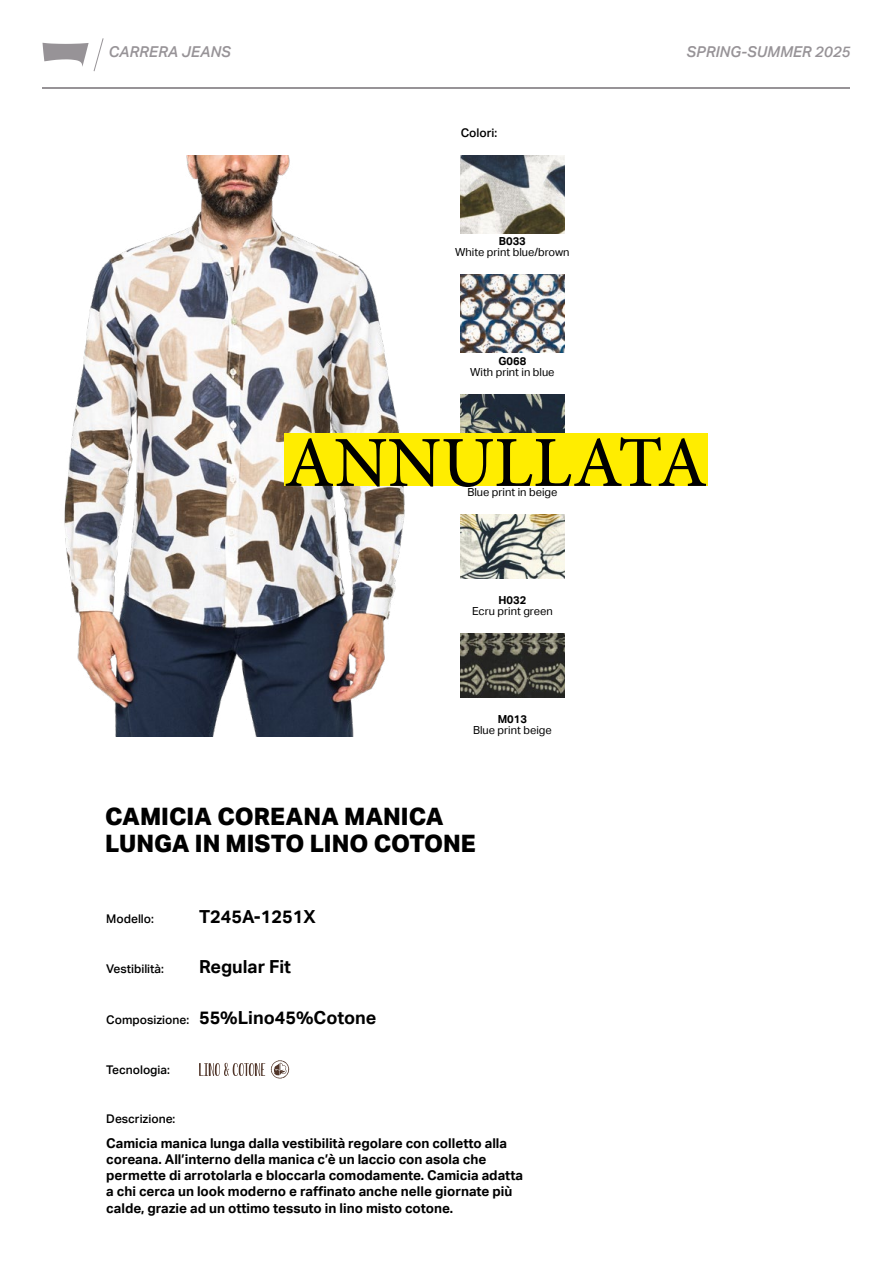
<style>
.page{position:relative;width:893px;height:1263px;background:#fff}
.page>*{position:absolute;margin:0;border:0;box-sizing:border-box;transform-origin:0 0}
.t1{font:500 72px "Minion Pro";color:#000}
.t2{font:800 24px/27px "Aktiv Grotesk";color:#000}
.t3{font:700 18px "Aktiv Grotesk";color:#000}
.t4{font:italic 500 15px "Aktiv Grotesk";color:#979397}
.t5{font:700 13.5px/16.2px "Aktiv Grotesk";color:#000}
.t6{font:500 12px "Aktiv Grotesk";color:#000}
.t7{font:11.1px "Aktiv Grotesk";color:#000}
.t8{font:700 11.1px "Aktiv Grotesk";color:#000}
</style>
<div class="page">
<svg style="left:43px;top:38px;width:61px;height:34px"></svg>
<hr style="left:43px;top:88px;width:807px;height:1px;background:#979397">
<img style="left:64px;top:155px;width:365px;height:581px">
<img style="left:461px;top:155px;width:103px;height:78px">
<svg style="left:271px;top:1060px;width:18px;height:18px"></svg>
<svg style="left:199px;top:1063px;width:66px;height:13px"></svg>
<img style="left:461px;top:275px;width:103px;height:77px">
<img style="left:461px;top:395px;width:103px;height:39px">
<img style="left:461px;top:514px;width:103px;height:64px">
<img style="left:461px;top:633px;width:103px;height:64px">
<div style="left:284px;top:434px;width:423px;height:52px;background:#ffed00"></div>
<p class="t4" style="left:109px;top:44px;width:124px">CARRERA JEANS</p>
<p class="t4" style="left:687px;top:44px;width:165px">SPRING-SUMMER 2025</p>
<p class="t6" style="left:461px;top:126px;width:38px">Colori:</p>
<p class="t8" style="left:499px;top:235px;width:28px">B033</p>
<p class="t7" style="left:455px;top:246px;width:116px">White print blue/brown</p>
<p class="t8" style="left:498px;top:354px;width:29px">G068</p>
<p class="t7" style="left:470px;top:365px;width:86px">With print in blue</p>
<h1 class="t1" style="left:284px;top:414px;width:424px">ANNULLATA</h1>
<p class="t8" style="left:498px;top:474px;width:29px">G069</p>
<p class="t7" style="left:467px;top:485px;width:92px">Blue print in beige</p>
<p class="t8" style="left:498px;top:594px;width:29px">H032</p>
<p class="t7" style="left:472px;top:605px;width:82px">Ecru print green</p>
<p class="t8" style="left:498px;top:713px;width:31px">M013</p>
<p class="t7" style="left:473px;top:724px;width:80px">Blue print beige</p>
<h2 class="t2" style="left:105px;top:803px;width:372px">CAMICIA COREANA MANICA<br>LUNGA IN MISTO LINO COTONE</h2>
<p class="t6" style="left:106px;top:912px;width:49px">Modello:</p>
<p class="t6" style="left:106px;top:962px;width:59px">Vestibilità:</p>
<p class="t6" style="left:106px;top:1012px;width:84px">Composizione:</p>
<p class="t6" style="left:106px;top:1063px;width:65px">Tecnologia:</p>
<p class="t6" style="left:106px;top:1112px;width:71px">Descrizione:</p>
<h3 class="t3" style="left:199px;top:906px;width:118px">T245A-1251X</h3>
<h3 class="t3" style="left:199px;top:956px;width:93px">Regular Fit</h3>
<h3 class="t3" style="left:199px;top:1007px;width:179px">55%Lino45%Cotone</h3>
<p class="t5" style="left:106px;top:1135px;width:418px">Camicia manica lunga dalla vestibilità regolare con colletto alla coreana. All’interno della manica c’è un laccio con asola che permette di arrotolarla e bloccarla comodamente. Camicia adatta a chi cerca un look moderno e raffinato anche nelle giornate più calde, grazie ad un ottimo tessuto in lino misto cotone.</p>
</div>
